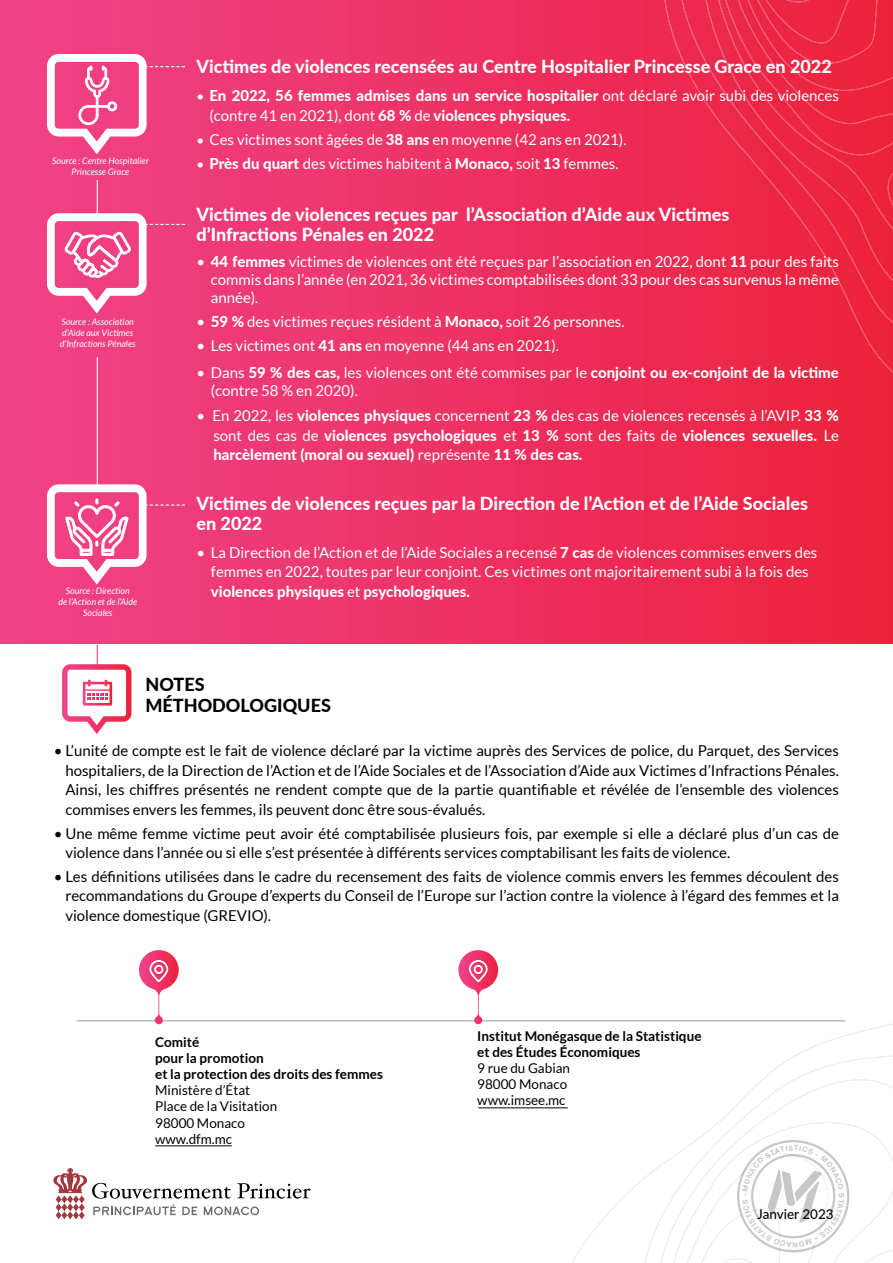
<style>
.page{position:relative;width:893px;height:1263px;background:#fff}
.page>*{position:absolute;margin:0;border:0;box-sizing:border-box;transform-origin:0 0}
.t1{font:800 18px/19.5px "Lato";color:#fff}
.t2{font:800 18px/21px "Lato";color:#010203}
.t3{font:15px/19.5px "Lato";color:#010203;text-align:justify}
.t4{font:15px/18px "Lato";color:#fff}
.t5{font:800 15px/19.5px "Lato";color:#fff}
.t6{font:700 13.5px/16.2px "Lato";color:#010203}
.t7{font:13.5px/16.2px "Lato";color:#010203}
.t8{font:500 13.5px "Lato";color:#010203}
.t9{font:italic 9px/10.8px "Lato";color:#fff;text-align:center}
.s1{font-weight:400;font-size:13.5px}
.s2{font-weight:400}
.s3{font-size:13.5px}
.s4{font-weight:800}
</style>
<div class="page">
<hr style="left:77px;top:1020px;width:768px;height:1px;background:#909ca7">
<div style="left:0;top:0;width:893px;height:644px;background:linear-gradient(to right,#f0438b,#ec213c)"></div>
<hr style="left:97px;top:180px;width:1px;height:40px;background:#fff">
<svg style="left:62px;top:645px;width:69px;height:89px"></svg>
<svg style="left:53px;top:1168px;width:257px;height:51px"></svg>
<svg style="left:47px;top:54px;width:138px;height:100px"></svg>
<svg style="left:47px;top:213px;width:138px;height:101px"></svg>
<svg style="left:654px;top:0;width:239px;height:390px;background:#ec2847"></svg>
<svg style="left:560px;top:1020px;width:333px;height:243px"></svg>
<svg style="left:139px;top:950px;width:40px;height:74px"></svg>
<svg style="left:458px;top:950px;width:40px;height:74px"></svg>
<hr style="left:97px;top:357px;width:1px;height:130px;background:#fff">
<svg style="left:47px;top:484px;width:138px;height:101px"></svg>
<hr style="left:155px;top:1145px;width:77px;height:1px;background:#010203">
<hr style="left:478px;top:1107px;width:90px;height:1px;background:#010203">
<svg style="left:731px;top:1133px;width:125px;height:126px"></svg>
<p class="t9" style="left:52px;top:156px;width:98px">Source : Centre Hospitalier<br>Princesse Grace</p>
<p class="t9" style="left:60px;top:317px;width:77px;text-align:left">Source : Association d’Aide aux Victimes d’Infractions Pénales</p>
<p class="t9" style="left:58px;top:586px;width:80px">Source : Direction<br>de l’Action et de l’Aide<br>Sociales</p>
<p class="t1" style="left:196px;top:56px;width:637px">Victimes de violences recensées au Centre Hospitalier Princesse Grace en 2022</p>
<p class="t5" style="left:209px;top:85px;width:631px;text-indent:-13px"><span class="s1">•</span> En 2022, 56 femmes admises dans un service hospitalier <span class="s2">ont déclaré avoir subi des violences (contre 41 en 2021), dont</span> 68 % <span class="s2">de</span> violences physiques.</p>
<p class="t4" style="left:196px;top:130px;width:432px"><span class="s3">•</span> Ces victimes sont âgées de <span class="s4">38 ans</span> en moyenne (42 ans en 2021).</p>
<p class="t4" style="left:196px;top:154px;width:424px"><span class="s3">•</span> <span class="s4">Près du quart</span> des victimes habitent à <span class="s4">Monaco,</span> soit <span class="s4">13</span> femmes.</p>
<p class="t1" style="left:196px;top:204px;width:534px">Victimes de violences reçues par l’Association d’Aide aux Victimes d’Infractions Pénales en 2022</p>
<p class="t4" style="left:211px;top:253px;width:630px;text-align:justify;text-indent:-14px">• <span class="s4">44 femmes</span> victimes de violences ont été reçues par l’association en 2022, dont <span class="s4">11</span> pour des faits commis dans l’année (en 2021, 36 victimes comptabilisées dont 33 pour des cas survenus la même année).</p>
<p class="t4" style="left:196px;top:313px;width:430px">• <span class="s4">59 %</span> des victimes reçues résident à <span class="s4">Monaco,</span> soit 26 personnes.</p>
<p class="t4" style="left:196px;top:337px;width:364px">• Les victimes ont <span class="s4">41 ans</span> en moyenne (44 ans en 2021).</p>
<p class="t4" style="left:211px;top:363px;width:630px;text-indent:-14px">• Dans <span class="s4">59 % des cas,</span> les violences ont été commises par le <span class="s4">conjoint ou ex-conjoint de la victime </span>(contre 58 % en 2020).</p>
<p class="t5" style="left:213px;top:405px;width:627px;text-align:justify;text-indent:-17px"><span class="s2">• En 2022, les</span> violences physiques <span class="s2">concernent</span> 23 % <span class="s2">des cas de violences recensés à l’AVIP.</span> 33 % <span class="s2">sont des cas de</span> violences psychologiques <span class="s2">et</span> 13 % <span class="s2">sont des faits de</span> violences sexuelles. <span class="s2">Le </span>harcèlement (moral ou sexuel) <span class="s2">représente</span> 11 % des cas.</p>
<p class="t1" style="left:196px;top:493px;width:613px">Victimes de violences reçues par la Direction de l’Action et de l’Aide Sociales en 2022</p>
<p class="t4" style="left:211px;top:543px;width:608px;line-height:19.5px;text-indent:-14px">• La Direction de l’Action et de l’Aide Sociales a recensé <span class="s4">7 cas</span> de violences commises envers des femmes en 2022, toutes par leur conjoint. Ces victimes ont majoritairement subi à la fois des <span class="s4">violences physiques</span> et <span class="s4">psychologiques.</span></p>
<p class="t2" style="left:145px;top:673px;width:187px">NOTES<br>MÉTHODOLOGIQUES</p>
<p class="t3" style="left:65px;top:741px;width:775px;text-indent:-12px">• L’unité de compte est le fait de violence déclaré par la victime auprès des Services de police, du Parquet, des Services hospitaliers, de la Direction de l’Action et de l’Aide Sociales et de l’Association d’Aide aux Victimes d’Infractions Pénales.<br>Ainsi, les chiffres présentés ne rendent compte que de la partie quantifiable et révélée de l’ensemble des violences commises envers les femmes, ils peuvent donc être sous-évalués.</p>
<p class="t3" style="left:65px;top:823px;width:775px;text-indent:-12px">• Une même femme victime peut avoir été comptabilisée plusieurs fois, par exemple si elle a déclaré plus d’un cas de violence dans l’année ou si elle s’est présentée à différents services comptabilisant les faits de violence.</p>
<p class="t3" style="left:65px;top:866px;width:775px;text-indent:-12px">• Les définitions utilisées dans le cadre du recensement des faits de violence commis envers les femmes découlent des recommandations du Groupe d’experts du Conseil de l’Europe sur l’action contre la violence à l’égard des femmes et la violence domestique (GREVIO).</p>
<p class="t6" style="left:155px;top:1033px;width:229px">Comité<br>pour la promotion<br>et la protection des droits des femmes</p>
<p class="t7" style="left:155px;top:1082px;width:123px">Ministère d’État<br>Place de la Visitation<br>98000 Monaco www.dfm.mc</p>
<p class="t6" style="left:477px;top:1027px;width:226px">Institut Monégasque de la Statistique et des Études Économiques</p>
<p class="t7" style="left:477px;top:1060px;width:94px">9 rue du Gabian<br>98000 Monaco www.imsee.mc</p>
<p class="t8" style="left:757px;top:1204px;width:78px">Janvier 2023</p>
</div>
